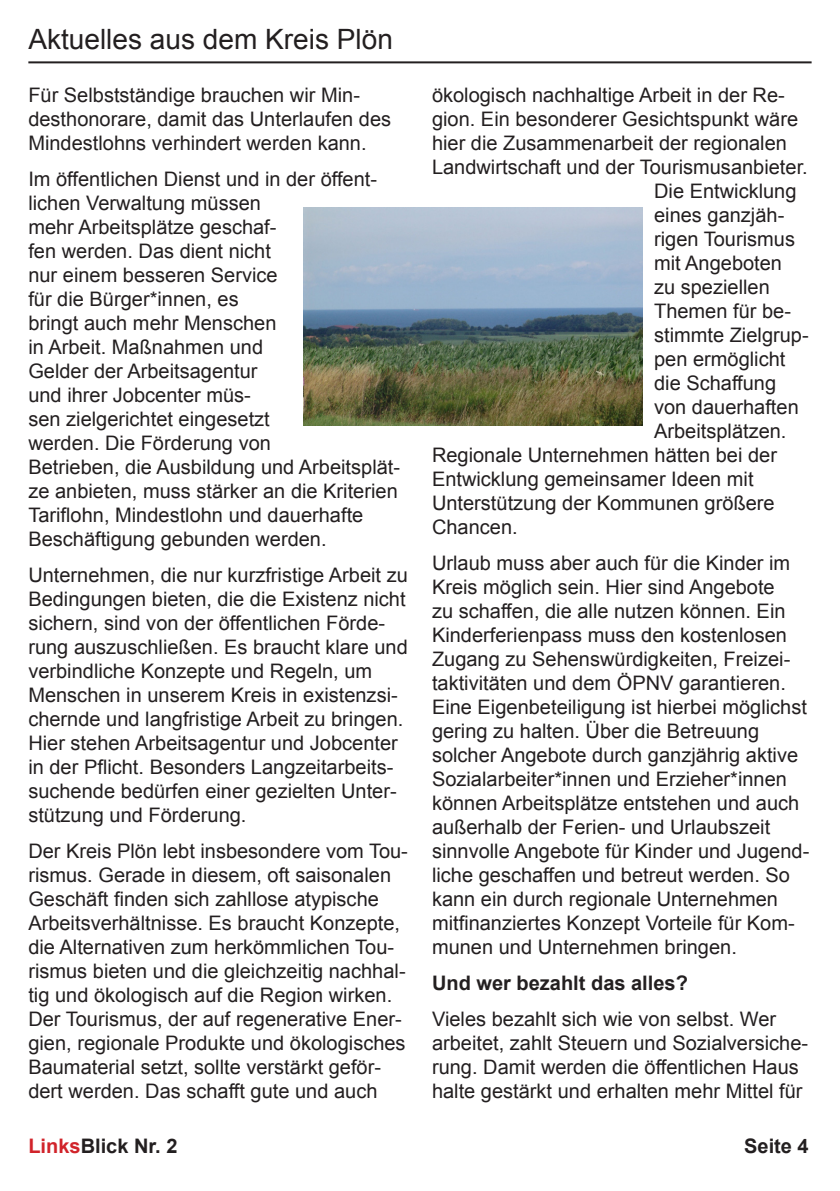
<style>
.page{position:relative;width:840px;height:1191px;background:#fff}
.page>*{position:absolute;margin:0;border:0;box-sizing:border-box;transform-origin:0 0}
.t1{font:28px "Arial";color:#231f20}
.Absatzformat_1{font:20px/24px "Arial";color:#231f20}
.t2{font:700 20px "Arial";color:#231f20}
.s1{color:#d1232a}
</style>
<div class="page">
<hr style="left:28px;top:61px;width:783px;height:2px;background:#231f20">
<img style="left:303px;top:208px;width:339px;height:217px">
<p class="t1" style="left:28px;top:21px;width:366px">Aktuelles aus dem Kreis Plön</p>
<p class="Absatzformat_1" style="left:28px;top:83px;width:364px">Für Selbstständige brauchen wir Min&shy;desthonorare, damit das Unterlaufen des<br>Mindestlohns verhindert werden kann.</p>
<p class="Absatzformat_1" style="left:28px;top:167px;width:373px">Im öffentlichen Dienst und in der öffent&shy;lichen Verwaltung müssen<br>mehr Arbeitsplätze geschaf-<br>fen werden. Das dient nicht<br>nur einem besseren Service<br>für die Bürger*innen, es<br>bringt auch mehr Menschen<br>in Arbeit. Maßnahmen und<br>Gelder der Arbeitsagentur<br>und ihrer Jobcenter müs-<br>sen zielgerichtet eingesetzt<br>werden. Die Förderung von<br>Betrieben, die Ausbildung und Arbeitsplät&shy;ze anbieten, muss stärker an die Kriterien<br>Tariflohn, Mindestlohn und dauerhafte<br>Beschäftigung gebunden werden.</p>
<p class="Absatzformat_1" style="left:28px;top:563px;width:381px">Unternehmen, die nur kurzfristige Arbeit zu Bedingungen bieten, die die Existenz nicht sichern, sind von der öffentlichen Förde&shy;rung auszuschließen. Es braucht klare und verbindliche Konzepte und Regeln, um Menschen in unserem Kreis in existenzsi&shy;chernde und langfristige Arbeit zu bringen.<br>Hier stehen Arbeitsagentur und Jobcenter in der Pflicht. Besonders Langzeitarbeits&shy;suchende bedürfen einer gezielten Unter&shy;stützung und Förderung.</p>
<p class="Absatzformat_1" style="left:28px;top:839px;width:381px">Der Kreis Plön lebt insbesondere vom Tou&shy;rismus. Gerade in diesem, oft saisonalen Geschäft finden sich zahllose atypische Arbeitsverhältnisse. Es braucht Konzepte, die Alternativen zum herkömmlichen Tou&shy;rismus bieten und die gleichzeitig nachhal&shy;tig und ökologisch auf die Region wirken.<br>Der Tourismus, der auf regenerative Ener&shy;gien, regionale Produkte und ökologisches Baumaterial setzt, sollte verstärkt geför&shy;dert werden. Das schafft gute und auch</p>
<p class="Absatzformat_1" style="left:432px;top:83px;width:354px">ökologisch nachhaltige Arbeit in der Re-</p>
<p class="Absatzformat_1" style="left:432px;top:107px;width:367px">gion. Ein besonderer Gesichtspunkt wäre</p>
<p class="Absatzformat_1" style="left:432px;top:131px;width:356px">hier die Zusammenarbeit der regionalen</p>
<p class="Absatzformat_1" style="left:432px;top:155px;width:377px">Landwirtschaft und der Tourismusanbieter.</p>
<p class="Absatzformat_1" style="left:653px;top:179px;width:144px">Die Entwicklung</p>
<p class="Absatzformat_1" style="left:653px;top:203px;width:132px">eines ganzjäh-</p>
<p class="Absatzformat_1" style="left:653px;top:227px;width:142px">rigen Tourismus</p>
<p class="Absatzformat_1" style="left:653px;top:251px;width:129px">mit Angeboten</p>
<p class="Absatzformat_1" style="left:653px;top:275px;width:117px">zu speziellen</p>
<p class="Absatzformat_1" style="left:653px;top:299px;width:138px">Themen für be-</p>
<p class="Absatzformat_1" style="left:653px;top:323px;width:156px">stimmte Zielgrup-</p>
<p class="Absatzformat_1" style="left:653px;top:347px;width:133px">pen ermöglicht</p>
<p class="Absatzformat_1" style="left:653px;top:371px;width:123px">die Schaffung</p>
<p class="Absatzformat_1" style="left:653px;top:395px;width:146px">von dauerhaften</p>
<p class="Absatzformat_1" style="left:653px;top:419px;width:134px">Arbeitsplätzen.</p>
<p class="Absatzformat_1" style="left:432px;top:443px;width:346px">Regionale Unternehmen hätten bei der</p>
<p class="Absatzformat_1" style="left:432px;top:467px;width:323px">Entwicklung gemeinsamer Ideen mit</p>
<p class="Absatzformat_1" style="left:432px;top:491px;width:344px">Unterstützung der Kommunen größere</p>
<p class="Absatzformat_1" style="left:432px;top:515px;width:87px">Chancen.</p>
<p class="Absatzformat_1" style="left:432px;top:551px;width:378px">Urlaub muss aber auch für die Kinder im Kreis möglich sein. Hier sind Angebote<br>zu schaffen, die alle nutzen können. Ein Kinderferienpass muss den kostenlosen Zugang zu Sehenswürdigkeiten, Freizei&shy;taktivitäten und dem ÖPNV garantieren.<br>Eine Eigenbeteiligung ist hierbei möglichst gering zu halten. Über die Betreuung solcher Angebote durch ganzjährig aktive Sozialarbeiter*innen und Erzieher*innen können Arbeitsplätze entstehen und auch außerhalb der Ferien- und Urlaubszeit sinnvolle Angebote für Kinder und Jugend&shy;liche geschaffen und betreut werden. So kann ein durch regionale Unternehmen mitfinanziertes Konzept Vorteile für Kom&shy;munen und Unternehmen bringen.</p>
<p class="t2" style="left:432px;top:969px;width:257px">Und wer bezahlt das alles?</p>
<p class="Absatzformat_1" style="left:432px;top:1007px;width:377px">Vieles bezahlt sich wie von selbst. Wer arbeitet, zahlt Steuern und Sozialversiche&shy;rung. Damit werden die öffentlichen Haus halte gestärkt und erhalten mehr Mittel für</p>
<p class="t2" style="left:28px;top:1132px;width:150px"><span class="s1">Links</span>Blick Nr. 2</p>
<p class="t2" style="left:743px;top:1132px;width:66px">Seite 4</p>
</div>
